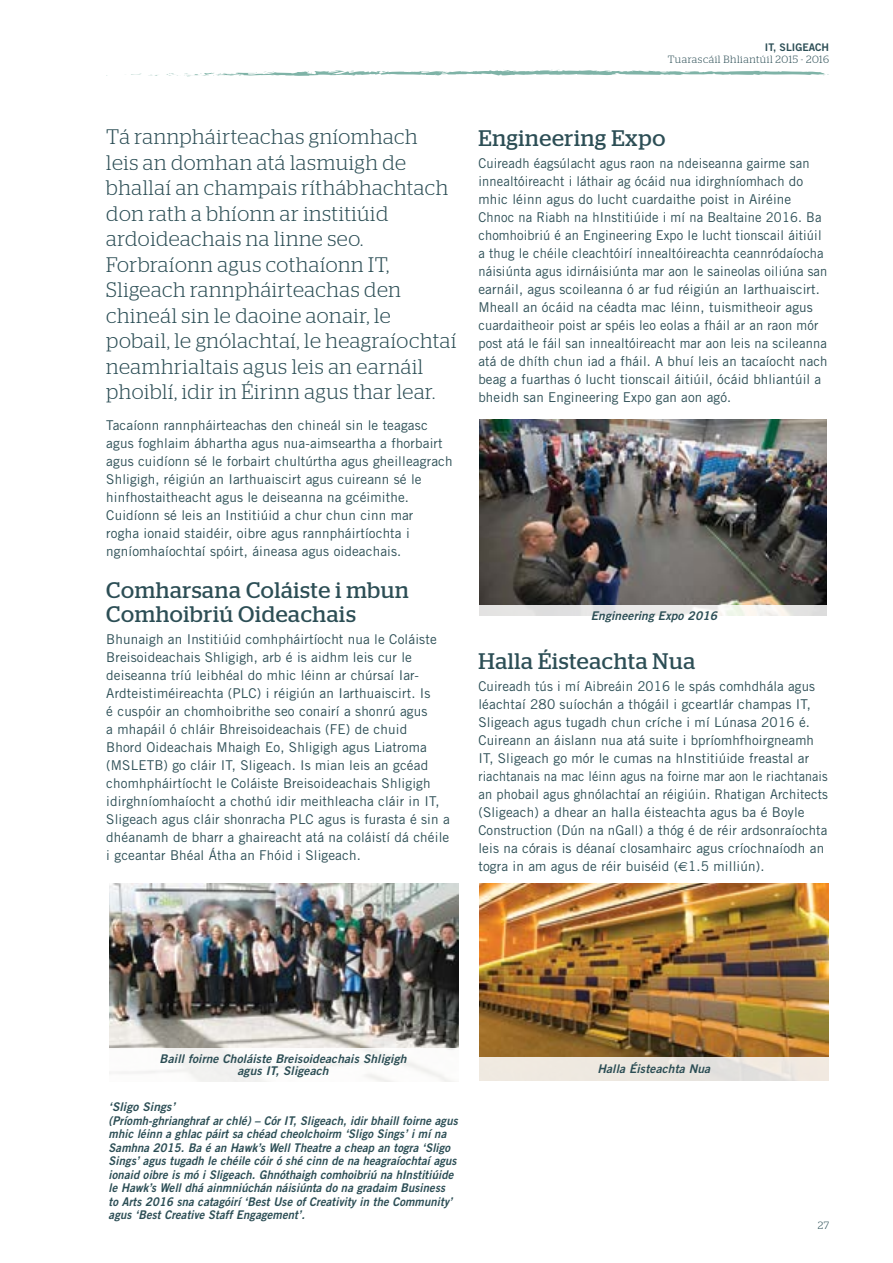
<style>
.page{position:relative;width:893px;height:1263px;background:#fff}
.page>*{position:absolute;margin:0;border:0;box-sizing:border-box;transform-origin:0 0}
.t1{font:22.5px/24px "Stag";letter-spacing:.03em;color:#2c4e55}
.t2{font:300 21px/25.5px "Stag";letter-spacing:.03em;color:#2c4e55}
.t3{font:13.5px/18px "Trade Gothic";letter-spacing:.01em;color:#2c4e55}
.t4{font:13.5px/18px "Trade Gothic";letter-spacing:.01em;color:#2c4e55;scale:.96 1}
.t5{font:italic 12px/13.5px "Trade Gothic Bold Two";letter-spacing:.01em;color:#2c4e55}
.t6{font:300 10.5px "Stag";letter-spacing:.05em;color:#2c4e55}
.t7{font:10.5px "Trade Gothic Bold Two";color:#2c4e55}
.s1{font-family:"Euro Sans";font-size:13.05px}
</style>
<div class="page">
<svg style="left:131px;top:73px;width:27px;height:3px"></svg>
<svg style="left:166px;top:70px;width:663px;height:7px"></svg>
<img style="left:479px;top:420px;width:348px;height:185px">
<svg style="left:479px;top:605px;width:348px;height:11px;fill:#e8e8e7"></svg>
<img style="left:479px;top:883px;width:350px;height:174px">
<div style="left:479px;top:1057px;width:350px;height:23px;background:linear-gradient(to right,#efe9e0,#e9e4df)"></div>
<img style="left:109px;top:883px;width:350px;height:165px">
<p class="t7" style="left:765px;top:41px;width:66px">IT, SLIGEACH</p>
<p class="t6" style="left:668px;top:53px;width:163px">Tuarascáil Bhliantúil 2015 - 2016</p>
<p class="t2" style="left:106px;top:124px;width:352px">Tá rannpháirteachas gníomhach<br>leis an domhan atá lasmuigh de bhallaí an champais ríthábhachtach don rath a bhíonn ar institiúid ardoideachais na linne seo.<br>Forbraíonn agus cothaíonn IT, Sligeach rannpháirteachas den chineál sin le daoine aonair, le pobail, le gnólachtaí, le heagraíochtaí neamhrialtais agus leis an earnáil phoiblí, idir in Éirinn agus thar lear.</p>
<p class="t3" style="left:106px;top:416px;width:348px">Tacaíonn rannpháirteachas den chineál sin le teagasc agus foghlaim ábhartha agus nua-aimseartha a fhorbairt agus cuidíonn sé le forbairt chultúrtha agus gheilleagrach Shligigh, réigiún an Iarthuaiscirt agus cuireann sé le hinfhostaitheacht agus le deiseanna na gcéimithe.<br>Cuidíonn sé leis an Institiúid a chur chun cinn mar<br>rogha ionaid staidéir, oibre agus rannpháirtíochta i ngníomhaíochtaí spóirt, áineasa agus oideachais.</p>
<h1 class="t1" style="left:106px;top:577px;width:304px">Comharsana Coláiste i mbun<br>Comhoibriú Oideachais</h1>
<p class="t3" style="left:106px;top:630px;width:345px">Bhunaigh an Institiúid comhpháirtíocht nua le Coláiste Breisoideachais Shligigh, arb é is aidhm leis cur le deiseanna tríú leibhéal do mhic léinn ar chúrsaí Iar-Ardteistiméireachta (PLC) i réigiún an Iarthuaiscirt. Is<br>é cuspóir an chomhoibrithe seo conairí a shonrú agus<br>a mhapáil ó chláir Bhreisoideachais (FE) de chuid<br>Bhord Oideachais Mhaigh Eo, Shligigh agus Liatroma (MSLETB) go cláir IT, Sligeach. Is mian leis an gcéad chomhpháirtíocht le Coláiste Breisoideachais Shligigh idirghníomhaíocht a chothú idir meithleacha cláir in IT, Sligeach agus cláir shonracha PLC agus is furasta é sin a dhéanamh de bharr a ghaireacht atá na coláistí dá chéile i gceantar Bhéal Átha an Fhóid i Sligeach.</p>
<h1 class="t1" style="left:478px;top:125px;width:188px">Engineering Expo</h1>
<p class="t4" style="left:478px;top:154px;width:365px">Cuireadh éagsúlacht agus raon na ndeiseanna gairme san innealtóireacht i láthair ag ócáid nua idirghníomhach do mhic léinn agus do lucht cuardaithe poist in Airéine Chnoc na Riabh na hInstitiúide i mí na Bealtaine 2016. Ba chomhoibriú é an Engineering Expo le lucht tionscail áitiúil a thug le chéile cleachtóirí innealtóireachta ceannródaíocha náisiúnta agus idirnáisiúnta mar aon le saineolas oiliúna san earnáil, agus scoileanna ó ar fud réigiún an Iarthuaiscirt.<br>Mheall an ócáid na céadta mac léinn, tuismitheoir agus cuardaitheoir poist ar spéis leo eolas a fháil ar an raon mór post atá le fáil san innealtóireacht mar aon leis na scileanna atá de dhíth chun iad a fháil. A bhuí leis an tacaíocht nach beag a fuarthas ó lucht tionscail áitiúil, ócáid bhliantúil a bheidh san Engineering Expo gan aon agó.</p>
<p class="t5" style="left:591px;top:609px;width:128px">Engineering Expo 2016</p>
<h1 class="t1" style="left:478px;top:648px;width:218px">Halla Éisteachta Nua</h1>
<p class="t3" style="left:478px;top:677px;width:351px">Cuireadh tús i mí Aibreáin 2016 le spás comhdhála agus léachtaí 280 suíochán a thógáil i gceartlár champas IT, Sligeach agus tugadh chun críche i mí Lúnasa 2016 é.<br>Cuireann an áislann nua atá suite i bpríomhfhoirgneamh IT, Sligeach go mór le cumas na hInstitiúide freastal ar riachtanais na mac léinn agus na foirne mar aon le riachtanais an phobail agus ghnólachtaí an réigiúin. Rhatigan Architects (Sligeach) a dhear an halla éisteachta agus ba é Boyle Construction (Dún na nGall) a thóg é de réir ardsonraíochta leis na córais is déanaí closamhairc agus críochnaíodh an togra in am agus de réir buiséid (<span class="s1">€</span>1.5 milliún).</p>
<p class="t5" style="left:160px;top:1053px;width:248px;line-height:12px;text-align:center">Baill foirne Choláiste Breisoideachais Shligigh agus IT, Sligeach</p>
<p class="t5" style="left:109px;top:1100px;width:351px">‘Sligo Sings’<br>(Príomh-ghrianghraf ar chlé) – Cór IT, Sligeach, idir bhaill foirne agus mhic léinn a ghlac páirt sa chéad cheolchoirm ‘Sligo Sings’ i mí na Samhna 2015. Ba é an Hawk’s Well Theatre a cheap an togra ‘Sligo Sings’ agus tugadh le chéile cóir ó shé cinn de na heagraíochtaí agus ionaid oibre is mó i Sligeach. Ghnóthaigh comhoibriú na hInstitiúide le Hawk’s Well dhá ainmniúchán náisiúnta do na gradaim Business<br>to Arts 2016 sna catagóirí ‘Best Use of Creativity in the Community’ agus ‘Best Creative Staff Engagement’.</p>
<p class="t5" style="left:597px;top:1061px;width:114px">Halla Éisteachta Nua</p>
<p class="t6" style="left:818px;top:1219px;width:13px">27</p>
</div>
